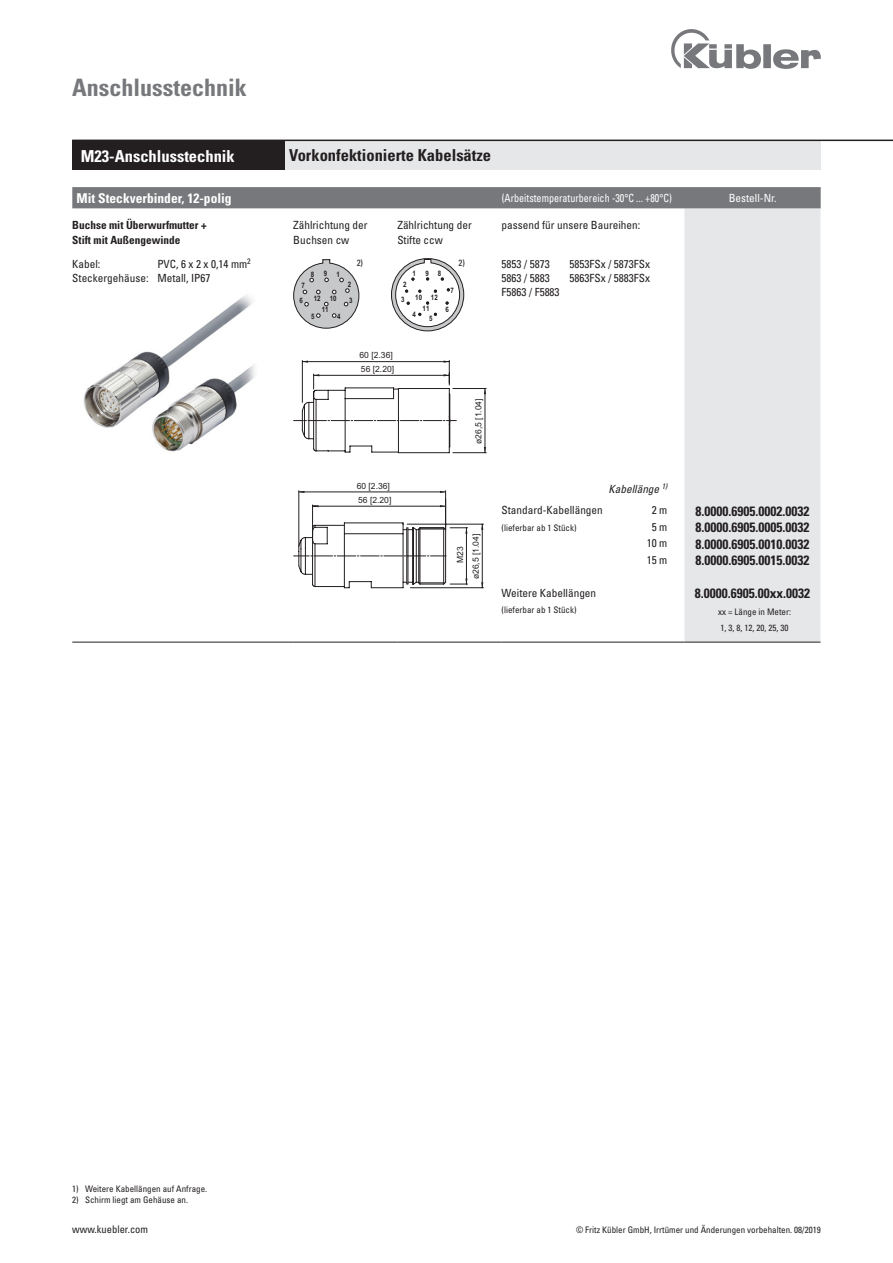
<style>
.page{position:relative;width:893px;height:1263px;background:#fff}
.page>*{position:absolute;margin:0;border:0;box-sizing:border-box;transform-origin:0 0}
.Kapitel{font:700 condensed 24px "Univers";color:#76787b}
.Bestellschlüssel{font:700 condensed 16.5px "Univers LT Std";color:#231f20}
.Head_weiß{font:700 condensed 16.5px "Univers";color:#fff}
.Bestellschlüssel-2{font:700 condensed 13.5px "Univers LT Std";color:#231f20}
.Bestellschlüssel-3{font:700 condensed 13.5px "Univers LT Std";color:#fff}
.Bestellschlüssel-4{font:condensed 11.25px/14.2px "Univers LT Std";color:#231f20}
.Bestellschlüssel-5{font:700 condensed 11.25px "Univers LT Std";color:#231f20}
.Bestellschlüssel-6{font:condensed 11.25px "Univers LT Std";color:#fff;scale:.9 1}
.Bestellschlüssel-7{font:italic condensed 11.25px "Univers LT Std";color:#231f20}
.Bestellschlüssel-8{font:condensed 11.25px "Univers LT Std";color:#fff}
.t1{font:condensed 10.5px "Univers LT Std";color:#231f20}
.Fußnote{font:condensed 9px "Univers LT Std";color:#231f20}
.Bestellschlüssel-9{font:condensed 9px "Univers LT Std";color:#231f20}
.t2{font:8.55px/14px "Arial";color:#231f20}
.t3{font:700 7.5px/15.1px "Arial Narrow";color:#231f20}
</style>
<div class="page">
<img style="left:672px;top:30px;width:149px;height:38px">
<hr style="left:299px;top:492px;width:147px;height:1px;background:#231f20">
<hr style="left:407px;top:524px;width:76px;height:1px;background:#231f20">
<hr style="left:410px;top:587px;width:73px;height:1px;background:#231f20">
<hr style="left:482px;top:524px;width:1px;height:64px;background:#231f20">
<hr style="left:313px;top:506px;width:133px;height:1px;background:#231f20">
<hr style="left:312px;top:505px;width:1px;height:30px;background:#231f20">
<hr style="left:299px;top:491px;width:1px;height:55px;background:#231f20">
<hr style="left:445px;top:491px;width:1px;height:39px;background:#231f20">
<svg style="left:294px;top:522px;width:174px;height:66px"></svg>
<hr style="left:466px;top:528px;width:1px;height:56px;background:#231f20">
<hr style="left:453px;top:388px;width:33px;height:1px;background:#231f20">
<hr style="left:453px;top:452px;width:33px;height:1px;background:#231f20">
<hr style="left:485px;top:388px;width:1px;height:65px;background:#231f20">
<svg style="left:294px;top:360px;width:162px;height:93px"></svg>
<svg style="left:293px;top:259px;width:66px;height:69px"></svg>
<svg style="left:391px;top:258px;width:73px;height:73px"></svg>
<img style="left:83px;top:295px;width:172px;height:157px">
<div style="left:684px;top:208px;width:136px;height:434px;background:#e6e7e9"></div>
<hr style="left:72px;top:642px;width:221px;height:1px;background:#231f20">
<hr style="left:293px;top:642px;width:104px;height:1px;background:#231f20">
<hr style="left:397px;top:642px;width:105px;height:1px;background:#231f20">
<hr style="left:502px;top:642px;width:182px;height:1px;background:#231f20">
<hr style="left:684px;top:642px;width:136px;height:1px;background:#231f20">
<div style="left:72px;top:187px;width:749px;height:21px;background:#76787b"></div>
<div style="left:72px;top:140px;width:213px;height:30px;background:#231f20"></div>
<div style="left:285px;top:140px;width:536px;height:30px;background:#e6e7e9"></div>
<hr style="left:72px;top:140px;width:821px;height:1px;background:#231f20">
<p class="Kapitel" style="left:72px;top:72px;width:176px">Anschlusstechnik</p>
<p class="Head_weiß" style="left:81px;top:146px;width:155px">M23-Anschlusstechnik</p>
<p class="Bestellschlüssel" style="left:289px;top:145px;width:203px">Vorkonfektionierte Kabelsätze</p>
<p class="Bestellschlüssel-3" style="left:77px;top:190px;width:157px">Mit Steckverbinder, 12-polig</p>
<p class="Bestellschlüssel-6" style="left:502px;top:191px;width:190px">(Arbeitstemperaturbereich -30°C ... +80°C)</p>
<p class="Bestellschlüssel-8" style="left:729px;top:191px;width:49px">Bestell-Nr.</p>
<p class="Bestellschlüssel-5" style="left:72px;top:218px;width:136px">Buchse mit Überwurfmutter +</p>
<p class="Bestellschlüssel-5" style="left:72px;top:233px;width:110px">Stift mit Außengewinde</p>
<p class="Bestellschlüssel-4" style="left:72px;top:256px;width:30px">Kabel:</p>
<p class="Bestellschlüssel-4" style="left:157px;top:256px;width:95px">PVC, 6 x 2 x 0,14 mm<sup>2</sup></p>
<p class="Bestellschlüssel-4" style="left:72px;top:270px;width:140px">Steckergehäuse: Metall, IP67</p>
<p class="Bestellschlüssel-4" style="left:293px;top:218px;width:76px">Zählrichtung der<br>Buchsen cw</p>
<p class="Bestellschlüssel-4" style="left:397px;top:218px;width:76px">Zählrichtung der<br>Stifte ccw</p>
<p class="Bestellschlüssel-4" style="left:502px;top:218px;width:140px">passend für unsere Baureihen:</p>
<p class="Fußnote" style="left:357px;top:257px;width:8px">2)</p>
<p class="Fußnote" style="left:458px;top:257px;width:8px">2)</p>
<p class="t3" style="left:324px;top:266px;width:17px">9 1</p>
<p class="t3" style="left:314px;top:290px;width:24px">12 10</p>
<p class="t3" style="left:311px;top:266px;width:5px">8</p>
<p class="t3" style="left:299px;top:278px;width:7px">7<br>6</p>
<p class="t3" style="left:348px;top:277px;width:5px">2</p>
<p class="t3" style="left:349px;top:292px;width:5px">3</p>
<p class="t3" style="left:425px;top:265px;width:17px">9 8</p>
<p class="t3" style="left:415px;top:289px;width:24px">10 12</p>
<p class="t3" style="left:412px;top:266px;width:5px">1</p>
<p class="t3" style="left:401px;top:277px;width:7px">2<br>3</p>
<p class="t3" style="left:450px;top:282px;width:5px">7</p>
<p class="t3" style="left:322px;top:302px;width:8px">11</p>
<p class="t3" style="left:311px;top:309px;width:5px">5</p>
<p class="t3" style="left:337px;top:309px;width:5px">4</p>
<p class="t3" style="left:423px;top:300px;width:8px">11</p>
<p class="t3" style="left:413px;top:306px;width:5px">4</p>
<p class="t3" style="left:429px;top:311px;width:5px">5</p>
<p class="t3" style="left:445px;top:301px;width:5px">6</p>
<p class="t2" style="left:360px;top:349px;width:36px">60 [2.36]<br>56 [2.20]</p>
<p class="t2" style="left:472px;top:444px;width:47px;rotate:-90deg">ø26,5 [1.04]</p>
<p class="t2" style="left:357px;top:480px;width:36px">60 [2.36]<br>56 [2.20]</p>
<p class="t2" style="left:454px;top:563px;width:18px;rotate:-90deg">M23</p>
<p class="t2" style="left:470px;top:579px;width:47px;rotate:-90deg">ø26,5 [1.04]</p>
<p class="Bestellschlüssel-4" style="left:502px;top:256px;width:50px">5853 / 5873</p>
<p class="Bestellschlüssel-4" style="left:570px;top:256px;width:82px">5853FSx / 5873FSx</p>
<p class="Bestellschlüssel-4" style="left:502px;top:270px;width:50px">5863 / 5883</p>
<p class="Bestellschlüssel-4" style="left:570px;top:270px;width:82px">5863FSx / 5883FSx</p>
<p class="Bestellschlüssel-4" style="left:502px;top:285px;width:60px">F5863 / F5883</p>
<p class="Bestellschlüssel-7" style="left:609px;top:482px;width:60px">Kabellänge <sup>1)</sup></p>
<p class="Bestellschlüssel-4" style="left:502px;top:503px;width:103px">Standard-Kabellängen</p>
<p class="Bestellschlüssel-4" style="left:652px;top:503px;width:17px">2 m</p>
<p class="Bestellschlüssel-9" style="left:502px;top:522px;width:76px">(lieferbar ab 1 Stück)</p>
<p class="Bestellschlüssel-4" style="left:652px;top:519px;width:17px">5 m</p>
<p class="Bestellschlüssel-4" style="left:647px;top:536px;width:22px">10 m</p>
<p class="Bestellschlüssel-4" style="left:647px;top:552px;width:22px">15 m</p>
<p class="Bestellschlüssel-4" style="left:502px;top:585px;width:96px">Weitere Kabellängen</p>
<p class="Bestellschlüssel-9" style="left:502px;top:604px;width:76px">(lieferbar ab 1 Stück)</p>
<p class="Bestellschlüssel-2" style="left:695px;top:503px;width:115px">8.0000.6905.0002.0032</p>
<p class="Bestellschlüssel-2" style="left:695px;top:519px;width:115px">8.0000.6905.0005.0032</p>
<p class="Bestellschlüssel-2" style="left:695px;top:536px;width:115px">8.0000.6905.0010.0032</p>
<p class="Bestellschlüssel-2" style="left:695px;top:552px;width:115px">8.0000.6905.0015.0032</p>
<p class="Bestellschlüssel-2" style="left:695px;top:585px;width:117px">8.0000.6905.00xx.0032</p>
<p class="Bestellschlüssel-9" style="left:718px;top:606px;width:74px">xx = Länge in Meter:</p>
<p class="Bestellschlüssel-9" style="left:721px;top:622px;width:69px">1, 3, 8, 12, 20, 25, 30</p>
<p class="Fußnote" style="left:72px;top:1183px;width:136px">1) Weitere Kabellängen auf Anfrage.</p>
<p class="Fußnote" style="left:72px;top:1194px;width:117px">2) Schirm liegt am Gehäuse an.</p>
<p class="t1" style="left:72px;top:1223px;width:77px">www.kuebler.com</p>
<p class="Fußnote" style="left:576px;top:1224px;width:246px">© Fritz Kübler GmbH, Irrtümer und Änderungen vorbehalten. 08/2019</p>
</div>
